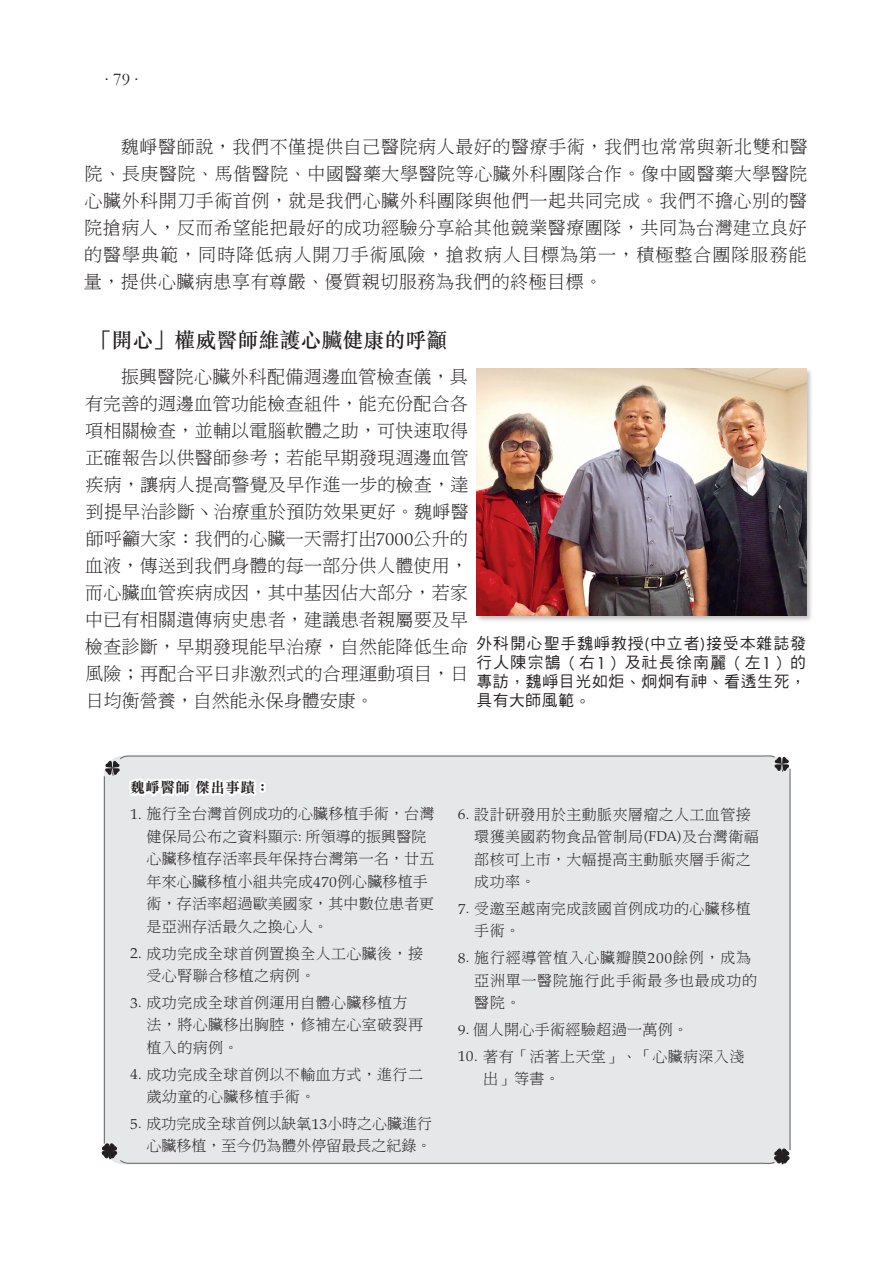
<style>
.page{position:relative;width:893px;height:1263px;background:#fff}
.page>*{position:absolute;margin:0;border:0;box-sizing:border-box;transform-origin:0 0}
.t1{font:500 21px "M Sung HK";color:#231f20}
.t2{font:18px/27px "DF Ming W3 WIN BF";letter-spacing:.02em;color:#231f20;text-align:justify}
.t3{font:18px "Garamond";color:#231f20}
.t4{font:15.75px/18.9px "DF Hei W5 WIN BF";letter-spacing:.07em;color:#231f20;text-align:justify}
.t5{font:15px/22.5px "DF Ming W3 WIN BF";letter-spacing:.025em;color:#231f20}
.t6{font:15px/22.5px "DF Ming W3 WIN BF";letter-spacing:.05em;color:#231f20}
.t7{font:15px/22.5px "DF Ming W3 WIN BF";color:#231f20;text-align:right}
.t8{font:700 15px "M Sung HK";color:#231f20}
.s1{font-family:"Palatino LT Std";font-weight:300;font-size:17.4px}
.s2{font-family:"Avenir LT Std"}
.s3{font-family:"Futura Std"}
.s4{font-family:"Palatino LT Std";font-weight:300;font-size:14.55px}
.s5{font-family:"Palatino LT Std";font-weight:300;font-size:14.25px}
</style>
<div class="page">
<div style="left:104px;top:755px;width:687px;height:409px;background:#e6e7e9;border-radius:21px"></div>
<hr style="left:790px;top:769px;width:1px;height:381px;background:#636366">
<svg style="left:105px;top:755px;width:684px;height:41px"></svg>
<svg style="left:101px;top:1142px;width:689px;height:23px"></svg>
<hr style="left:104px;top:776px;width:1px;height:367px;background:#636366">
<div style="left:475px;top:367px;width:338px;height:256px;background:#231f20;opacity:.3"></div>
<img style="left:476px;top:369px;width:330px;height:247px">
<p class="t3" style="left:105px;top:65px;width:35px">. 79 .</p>
<p class="t2" style="left:84px;top:133px;width:725px;text-indent:37px">魏崢醫師說，我們不僅提供自己醫院病人最好的醫療手術，我們也常常與新北雙和醫院、長庚醫院、馬偕醫院、中國醫藥大學醫院等心臟外科團隊合作。像中國醫藥大學醫院心臟外科開刀手術首例，就是我們心臟外科團隊與他們一起共同完成。我們不擔心別的醫院搶病人，反而希望能把最好的成功經驗分享給其他競業醫療團隊，共同為台灣建立良好的醫學典範，同時降低病人開刀手術風險，搶救病人目標為第一，積極整合團隊服務能量，提供心臟病患享有尊嚴、優質親切服務為我們的終極目標。</p>
<p class="t1" style="left:90px;top:326px;width:358px">「開心」權威醫師維護心臟健康的呼籲</p>
<p class="t2" style="left:85px;top:363px;width:385px;text-indent:36px">振興醫院心臟外科配備週邊血管檢查儀，具有完善的週邊血管功能檢查組件，能充份配合各項相關檢查，並輔以電腦軟體之助，可快速取得正確報告以供醫師參考；若能早期發現週邊血管疾病，讓病人提高警覺及早作進一步的檢查，達到提早治診斷丶治療重於預防效果更好。魏崢醫師呼籲大家：我們的心臟一天需打出<span class="s1">7000</span>公升的血液，傳送到我們身體的每一部分供人體使用，而心臟血管疾病成因，其中基因佔大部分，若家中已有相關遺傳病史患者，建議患者親屬要及早檢查診斷，早期發現能早治療，自然能降低生命風險；再配合平日非激烈式的合理運動項目，日日均衡營養，自然能永保身體安康。</p>
<p class="t4" style="left:476px;top:634px;width:331px">外科開心聖手魏崢教授<span class="s2">(</span>中立者<span class="s2">)</span>接受本雜誌發行人陳宗鵠（右<span class="s3">1</span>）及社長徐南麗（左<span class="s3">1</span>）的專訪，魏崢目光如炬、炯炯有神、看透生死，具有大師風範。</p>
<p class="t8" style="left:130px;top:777px;width:141px">魏崢醫師 傑出事蹟：</p>
<p class="t5" style="left:147px;top:803px;width:289px;text-indent:-16px"><span class="s4">1</span><span class="s5">.</span> 施行全台灣首例成功的心臟移植手術，台灣健保局公布之資料顯示<span class="s5">:</span> 所領導的振興醫院心臟移植存活率長年保持台灣第一名，廿五年來心臟移植小組共完成<span class="s4">470</span>例心臟移植手術，存活率超過歐美國家，其中數位患者更是亞洲存活最久之換心人。</p>
<p class="t5" style="left:147px;top:942px;width:278px;text-indent:-16px"><span class="s4">2</span><span class="s5">.</span> 成功完成全球首例置換全人工心臟後，接受心腎聯合移植之病例。</p>
<p class="t5" style="left:147px;top:991px;width:278px;text-indent:-16px"><span class="s4">3</span><span class="s5">.</span> 成功完成全球首例運用自體心臟移植方法，將心臟移出胸腔，修補左心室破裂再植入的病例。</p>
<p class="t5" style="left:147px;top:1063px;width:278px;text-indent:-16px"><span class="s4">4</span><span class="s5">.</span> 成功完成全球首例以不輸血方式，進行二歲幼童的心臟移植手術。</p>
<p class="t7" style="left:130px;top:1112px;width:304px"><span class="s4">5</span><span class="s5">.</span> 成功完成全球首例以缺氧<span class="s4">13</span>小時之心臟進行心臟移植，至今仍為體外停留最長之紀錄。</p>
<p class="t5" style="left:474px;top:803px;width:286px;text-indent:-16px"><span class="s4">6</span><span class="s5">.</span> 設計研發用於主動脈夾層瘤之人工血管接環獲美國葯物食品管制局<span class="s5">(FDA)</span>及台灣衛福部核可上市，大幅提高主動脈夾層手術之成功率。</p>
<p class="t5" style="left:474px;top:897px;width:278px;text-indent:-16px"><span class="s4">7</span><span class="s5">.</span> 受邀至越南完成該國首例成功的心臟移植手術。</p>
<p class="t6" style="left:474px;top:946px;width:284px;text-indent:-16px"><span class="s4">8</span><span class="s5">.</span> 施行經導管植入心臟瓣膜<span class="s4">200</span>餘例，成為亞洲單一醫院施行此手術最多也最成功的醫院。</p>
<p class="t5" style="left:458px;top:1018px;width:232px"><span class="s4">9</span><span class="s5">.</span> 個人開心手術經驗超過一萬例。</p>
<p class="t5" style="left:483px;top:1045px;width:263px;text-indent:-25px"><span class="s4">10</span><span class="s5">.</span> 著有「活著上天堂」、「心臟病深入淺出」等書。</p>
</div>
